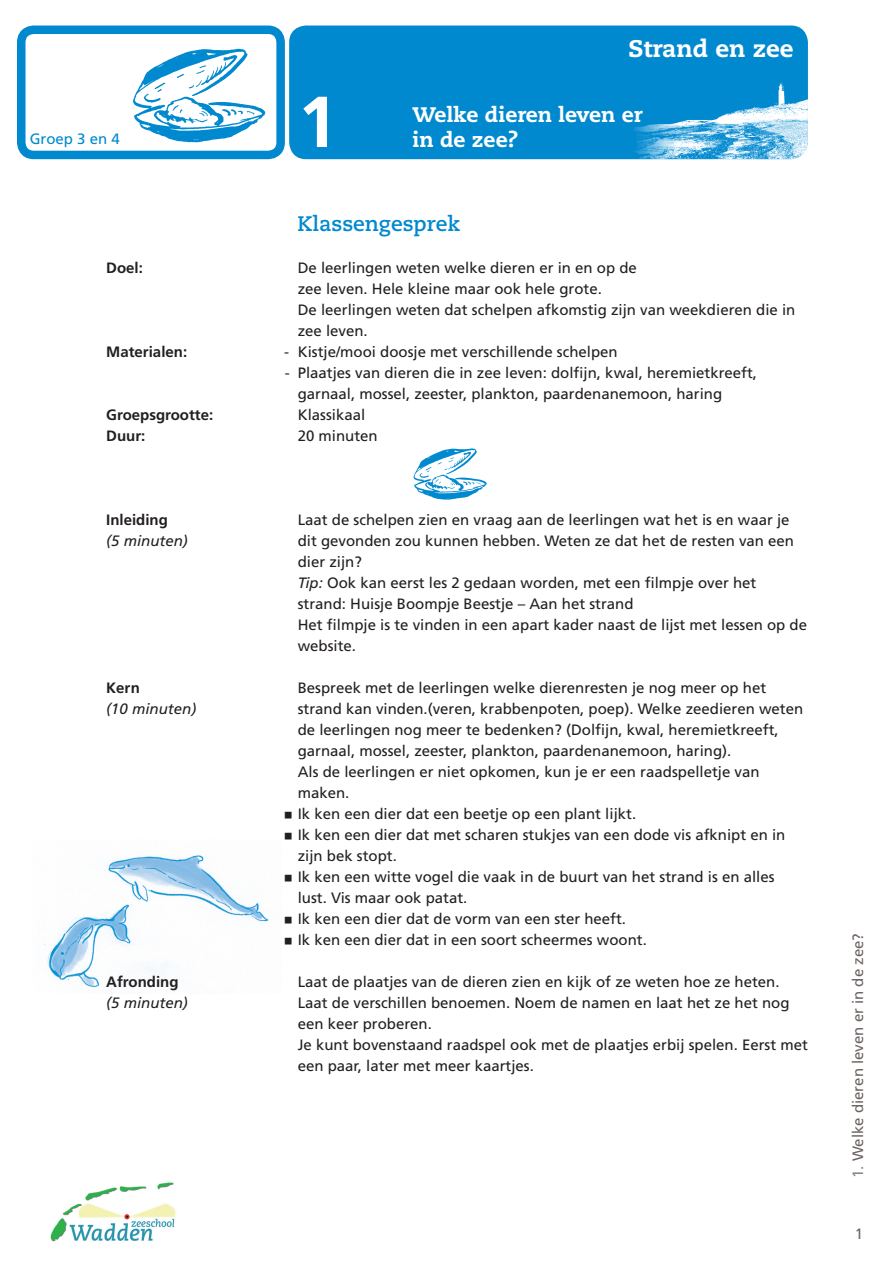
<style>
.page{position:relative;width:893px;height:1263px;background:#fff}
.page>*{position:absolute;margin:0;border:0;box-sizing:border-box;transform-origin:0 0}
.t1{font:700 72px "Frutiger";color:#fff}
.t2{font:800 24px "Caecilia";color:#fff}
.t3{font:800 21px "Caecilia";color:#fff}
.t4{font:700 21px "Caecilia";color:#0089cf}
.t5{font:15px/21px "Frutiger";color:#231f20}
.t6{font:700 15px "Frutiger";color:#231f20}
.t7{font:italic 15px "Frutiger";color:#231f20}
.t8{font:15px "Frutiger";color:#6b6360}
.t9{font:15px "Frutiger";color:#0089cf}
.s1{font-style:italic}
.s2{font-family:"ASD Formfont"}
.s3{color:#808285}
</style>
<div class="page">
<div style="left:289px;top:26px;width:519px;height:133px;background:#0089cf;border-radius:17px"></div>
<div style="left:17px;top:26px;width:268px;height:133px;border:9px solid #0089cf;border-radius:13px"></div>
<img style="left:50px;top:1182px;width:126px;height:60px">
<img style="left:115px;top:35px;width:162px;height:116px">
<img style="left:634px;top:64px;width:174px;height:95px">
<img style="left:44px;top:855px;width:225px;height:139px">
<img style="left:413px;top:448px;width:74px;height:52px">
<p class="t9" style="left:30px;top:130px;width:92px">Groep 3 en 4</p>
<h1 class="t1" style="left:298px;top:80px;width:42px">1</h1>
<h2 class="t2" style="left:628px;top:34px;width:167px">Strand en zee</h2>
<h3 class="t3" style="left:412px;top:101px;width:232px">Welke dieren leven er</h3>
<h3 class="t3" style="left:412px;top:127px;width:107px">in de zee?</h3>
<h3 class="t4" style="left:298px;top:211px;width:164px">Klassengesprek</h3>
<p class="t6" style="left:106px;top:259px;width:38px">Doel:</p>
<p class="t5" style="left:298px;top:257px;width:499px">De leerlingen weten welke dieren er in en op de<br>zee leven. Hele kleine maar ook hele grote.<br>De leerlingen weten dat schelpen afkomstig zijn van weekdieren die in zee leven.</p>
<p class="t6" style="left:106px;top:343px;width:82px">Materialen:</p>
<p class="t5" style="left:284px;top:341px;width:335px">- Kistje/mooi doosje met verschillende schelpen</p>
<p class="t5" style="left:298px;top:362px;width:461px;text-indent:-13px">- Plaatjes van dieren die in zee leven: dolfijn, kwal, heremietkreeft, garnaal, mossel, zeester, plankton, paardenanemoon, haring</p>
<p class="t6" style="left:106px;top:406px;width:108px">Groepsgrootte:</p>
<p class="t5" style="left:298px;top:404px;width:69px">Klassikaal</p>
<p class="t6" style="left:106px;top:427px;width:41px">Duur:</p>
<p class="t5" style="left:298px;top:425px;width:82px">20 minuten</p>
<p class="t6" style="left:106px;top:511px;width:63px">Inleiding</p>
<p class="t5" style="left:298px;top:509px;width:511px">Laat de schelpen zien en vraag aan de leerlingen wat het is en waar je dit gevonden zou kunnen hebben. Weten ze dat het de resten van een dier zijn?<br><span class="s1">Tip:</span> Ook kan eerst les 2 gedaan worden, met een filmpje over het strand: Huisje Boompje Beestje – Aan het strand<br>Het filmpje is te vinden in een apart kader naast de lijst met lessen op de website.</p>
<p class="t6" style="left:106px;top:679px;width:35px">Kern</p>
<p class="t5" style="left:298px;top:677px;width:507px">Bespreek met de leerlingen welke dierenresten je nog meer op het strand kan vinden.(veren, krabbenpoten, poep). Welke zeedieren weten de leerlingen nog meer te bedenken? (Dolfijn, kwal, heremietkreeft, garnaal, mossel, zeester, plankton, paardenanemoon, haring).<br>Als de leerlingen er niet opkomen, kun je er een raadspelletje van maken.</p>
<p class="t5" style="left:285px;top:803px;width:353px"><span class="s2">•</span>Ik ken een dier dat een beetje op een plant lijkt.</p>
<p class="t5" style="left:298px;top:824px;width:489px;text-indent:-13px"><span class="s2">•</span>Ik ken een dier dat met scharen stukjes van een dode vis afknipt en in zijn bek stopt.</p>
<p class="t5" style="left:298px;top:866px;width:478px;text-indent:-13px"><span class="s2">•</span>Ik ken een witte vogel die vaak in de buurt van het strand is en alles lust. Vis maar ook patat.</p>
<p class="t5" style="left:285px;top:908px;width:343px"><span class="s2">•</span>Ik ken een dier dat de vorm van een ster heeft.</p>
<p class="t5" style="left:285px;top:929px;width:364px"><span class="s2">•</span>Ik ken een dier dat in een soort scheermes woont.</p>
<p class="t6" style="left:106px;top:973px;width:74px">Afronding</p>
<p class="t5" style="left:298px;top:971px;width:512px">Laat de plaatjes van de dieren zien en kijk of ze weten hoe ze heten.<br>Laat de verschillen benoemen. Noem de namen en laat het ze het nog een keer proberen.<br>Je kunt bovenstaand raadspel ook met de plaatjes erbij spelen. Eerst met een paar, later met meer kaartjes.</p>
<p class="t7" style="left:106px;top:532px;width:83px">(5 minuten)</p>
<p class="t7" style="left:106px;top:700px;width:92px">(10 minuten)</p>
<p class="t7" style="left:106px;top:994px;width:83px">(5 minuten)</p>
<p class="t8" style="left:849px;top:1178px;width:246px;rotate:-90deg"><span class="s3">1.</span> Welke dieren leven er in de zee?</p>
<p class="t8" style="left:855px;top:1225px;width:10px">1</p>
</div>
